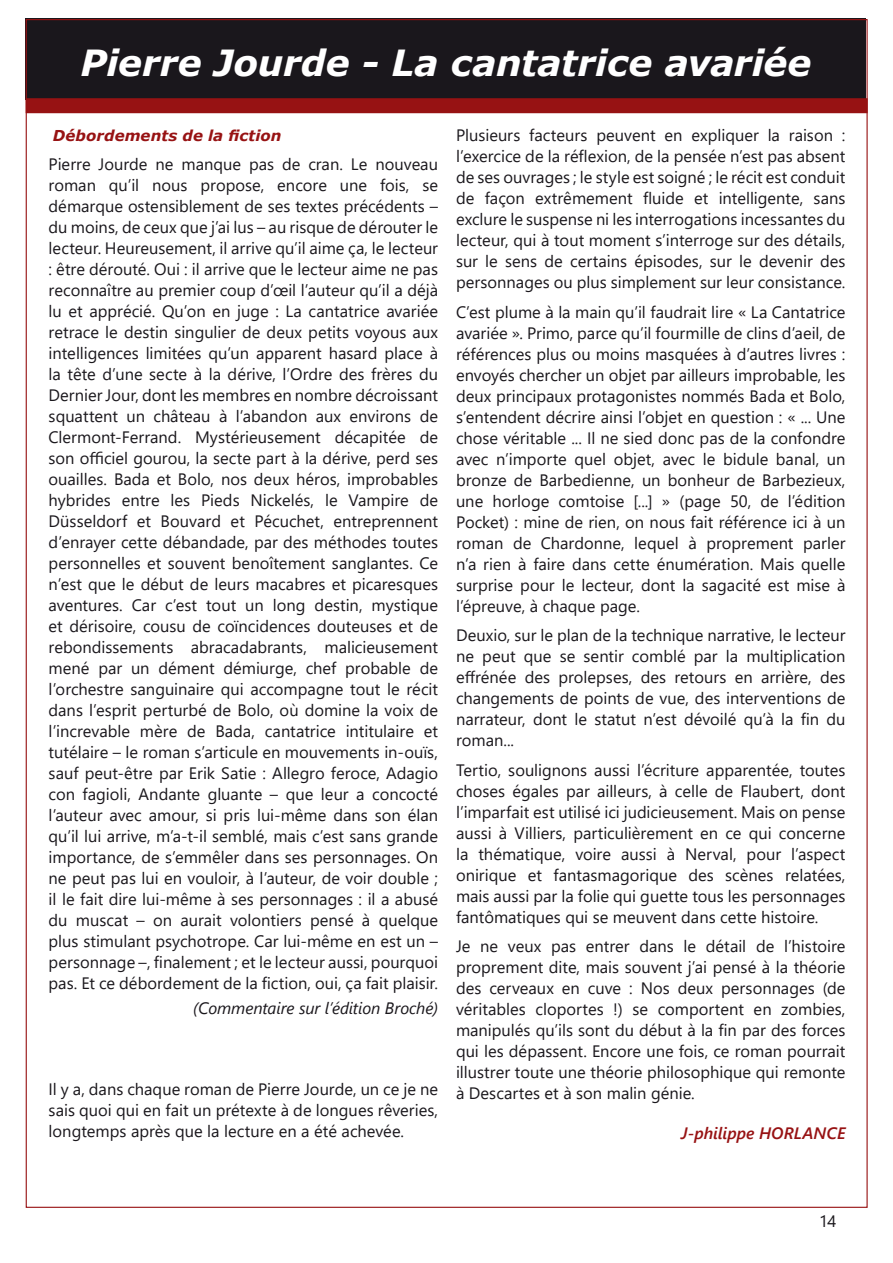
<style>
.page{position:relative;width:893px;height:1263px;background:#fff}
.page>*{position:absolute;margin:0;border:0;box-sizing:border-box;transform-origin:0 0}
.t1{font:italic 700 36px "Verdana";letter-spacing:-.01em;color:#fff}
.t2{font:16.5px/21px "Segoe UI";color:#1a171c;text-align:justify}
.t3{font:italic 16.5px "Segoe UI";letter-spacing:-.005em;color:#1a171c}
.Signature{font:italic 600 16.5px "Segoe UI";color:#971213}
.Chapitre{font:italic 700 15px "Verdana";letter-spacing:.01em;color:#971213}
</style>
<div class="page">
<div style="left:26px;top:18px;width:840px;height:81px;background:#1a171c"></div>
<div style="left:26px;top:98px;width:842px;height:15px;background:#971213"></div>
<h1 class="t1" style="left:80px;top:37px;width:732px">Pierre Jourde - La cantatrice avariée</h1>
<p class="Chapitre" style="left:53px;top:124px;width:230px">Débordements de la fiction</p>
<p class="t2" style="left:49px;top:153px;width:391px">Pierre Jourde ne manque pas de cran. Le nouveau roman qu’il nous propose, encore une fois, se démarque ostensiblement de ses textes précédents – du moins, de ceux que j’ai lus – au risque de dérouter le lecteur. Heureusement, il arrive qu’il aime ça, le lecteur : être dérouté. Oui : il arrive que le lecteur aime ne pas reconnaître au premier coup d’œil l’auteur qu’il a déjà lu et apprécié. Qu’on en juge : La cantatrice avariée retrace le destin singulier de deux petits voyous aux intelligences limitées qu’un apparent hasard place à la tête d’une secte à la dérive, l’Ordre des frères du Dernier Jour, dont les membres en nombre décroissant squattent un château à l’abandon aux environs de Clermont-Ferrand. Mystérieusement décapitée de son officiel gourou, la secte part à la dérive, perd ses ouailles. Bada et Bolo, nos deux héros, improbables hybrides entre les Pieds Nickelés, le Vampire de Düsseldorf et Bouvard et Pécuchet, entreprennent d’enrayer cette débandade, par des méthodes toutes personnelles et souvent benoîtement sanglantes. Ce n’est que le début de leurs macabres et picaresques aventures. Car c’est tout un long destin, mystique et dérisoire, cousu de coïncidences douteuses et de rebondissements abracadabrants, malicieusement mené par un dément démiurge, chef probable de l’orchestre sanguinaire qui accompagne tout le récit dans l’esprit perturbé de Bolo, où domine la voix de l’increvable mère de Bada, cantatrice intitulaire et tutélaire – le roman s’articule en mouvements in-ouïs, sauf peut-être par Erik Satie : Allegro feroce, Adagio con fagioli, Andante gluante – que leur a concocté l’auteur avec amour, si pris lui-même dans son élan qu’il lui arrive, m’a-t-il semblé, mais c’est sans grande importance, de s’emmêler dans ses personnages. On ne peut pas lui en vouloir, à l’auteur, de voir double ; il le fait dire lui-même à ses personnages : il a abusé du muscat – on aurait volontiers pensé à quelque plus stimulant psychotrope. Car lui-même en est un – personnage –, finalement ; et le lecteur aussi, pourquoi pas. Et ce débordement de la fiction, oui, ça fait plaisir.</p>
<p class="t3" style="left:193px;top:995px;width:246px">(Commentaire sur l’édition Broché)</p>
<p class="t2" style="left:49px;top:1078px;width:391px">Il y a, dans chaque roman de Pierre Jourde, un ce je ne sais quoi qui en fait un prétexte à de longues rêveries, longtemps après que la lecture en a été achevée.</p>
<p class="t2" style="left:456px;top:124px;width:391px">Plusieurs facteurs peuvent en expliquer la raison : l’exercice de la réflexion, de la pensée n’est pas absent de ses ouvrages ; le style est soigné ; le récit est conduit de façon extrêmement fluide et intelligente, sans exclure le suspense ni les interrogations incessantes du lecteur, qui à tout moment s’interroge sur des détails, sur le sens de certains épisodes, sur le devenir des personnages ou plus simplement sur leur consistance.</p>
<p class="t2" style="left:456px;top:301px;width:391px">C’est plume à la main qu’il faudrait lire « La Cantatrice avariée ». Primo, parce qu’il fourmille de clins d’aeil, de références plus ou moins masquées à d’autres livres : envoyés chercher un objet par ailleurs improbable, les deux principaux protagonistes nommés Bada et Bolo, s’entendent décrire ainsi l’objet en question : « ... Une chose véritable ... Il ne sied donc pas de la confondre avec n’importe quel objet, avec le bidule banal, un bronze de Barbedienne, un bonheur de Barbezieux, une horloge comtoise [...] » (page 50, de l’édition Pocket) : mine de rien, on nous fait référence ici à un roman de Chardonne, lequel à proprement parler n’a rien à faire dans cette énumération. Mais quelle surprise pour le lecteur, dont la sagacité est mise à l’épreuve, à chaque page.</p>
<p class="t2" style="left:456px;top:624px;width:391px">Deuxio, sur le plan de la technique narrative, le lecteur ne peut que se sentir comblé par la multiplication effrénée des prolepses, des retours en arrière, des changements de points de vue, des interventions de narrateur, dont le statut n’est dévoilé qu’à la fin du roman...</p>
<p class="t2" style="left:456px;top:759px;width:391px">Tertio, soulignons aussi l’écriture apparentée, toutes choses égales par ailleurs, à celle de Flaubert, dont l’imparfait est utilisé ici judicieusement. Mais on pense aussi à Villiers, particulièrement en ce qui concerne la thématique, voire aussi à Nerval, pour l’aspect onirique et fantasmagorique des scènes relatées, mais aussi par la folie qui guette tous les personnages fantômatiques qui se meuvent dans cette histoire.</p>
<p class="t2" style="left:456px;top:935px;width:391px">Je ne veux pas entrer dans le détail de l’histoire proprement dite, mais souvent j’ai pensé à la théorie des cerveaux en cuve : Nos deux personnages (de véritables cloportes !) se comportent en zombies, manipulés qu’ils sont du début à la fin par des forces qui les dépassent. Encore une fois, ce roman pourrait illustrer toute une théorie philosophique qui remonte à Descartes et à son malin génie.</p>
<p class="Signature" style="left:681px;top:1120px;width:166px">J-philippe HORLANCE</p>
<p class="t2" style="left:819px;top:1211px;width:19px">14</p>
</div>
